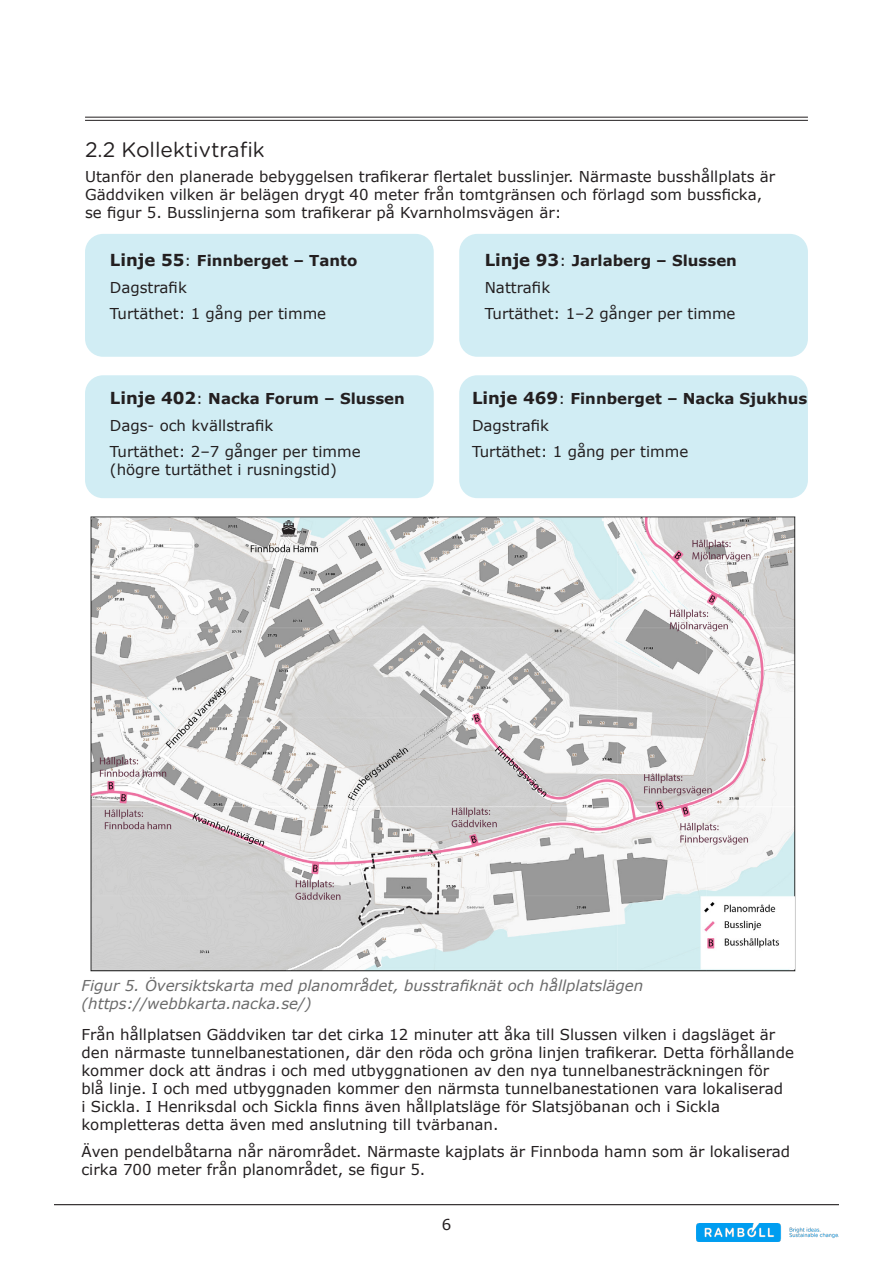
<style>
.page{position:relative;width:893px;height:1263px;background:#fff}
.page>*{position:absolute;margin:0;border:0;box-sizing:border-box;transform-origin:0 0}
.Rubrik_1{font:21px "Gotham Rounded";color:#231f20}
.Brödtext{font:15px/18px "Verdana";color:#231f20}
.Brödtext-2{font:700 15px "Verdana";color:#231f20}
.Figurtext{font:italic 15px/18px "Verdana";color:#6b6b6b}
.s1{font-size:16.5px}
.s2{font-weight:400}
</style>
<div class="page">
<hr style="left:85px;top:117px;width:723px;height:1px;background:#231f20">
<hr style="left:85px;top:120px;width:723px;height:1px;background:#231f20">
<hr style="left:54px;top:1204px;width:785px;height:1px;background:#231f20">
<img style="left:697px;top:1224px;width:142px;height:17px">
<div style="left:85px;top:234px;width:349px;height:123px;background:#d1edf4;border-radius:18px"></div>
<div style="left:459px;top:234px;width:349px;height:123px;background:#d1edf4;border-radius:18px"></div>
<div style="left:85px;top:375px;width:349px;height:123px;background:#d1edf4;border-radius:18px"></div>
<div style="left:459px;top:375px;width:349px;height:123px;background:#d1edf4;border-radius:18px"></div>
<img style="left:90px;top:516px;width:706px;height:456px">
<p class="Rubrik_1" style="left:85px;top:135px;width:181px">2.2 Kollektivtrafik</p>
<p class="Brödtext" style="left:85px;top:167px;width:692px">Utanför den planerade bebyggelsen trafikerar flertalet busslinjer. Närmaste busshållplats är<br>Gäddviken vilken är belägen drygt 40 meter från tomtgränsen och förlagd som bussficka, se figur 5. Busslinjerna som trafikerar på Kvarnholmsvägen är:</p>
<p class="Brödtext-2" style="left:110px;top:250px;width:249px"><span class="s1">Linje 55</span><span class="s2">:</span> Finnberget – Tanto</p>
<p class="Brödtext" style="left:110px;top:278px;width:79px">Dagstrafik</p>
<p class="Brödtext" style="left:110px;top:305px;width:218px">Turtäthet: 1 gång per timme</p>
<p class="Brödtext-2" style="left:485px;top:250px;width:254px"><span class="s1">Linje 93</span><span class="s2">:</span> Jarlaberg – Slussen</p>
<p class="Brödtext" style="left:485px;top:278px;width:67px">Nattrafik</p>
<p class="Brödtext" style="left:485px;top:305px;width:252px">Turtäthet: 1–2 gånger per timme</p>
<p class="Brödtext-2" style="left:110px;top:388px;width:297px"><span class="s1">Linje 402</span><span class="s2">:</span> Nacka Forum – Slussen</p>
<p class="Brödtext" style="left:110px;top:416px;width:165px">Dags- och kvällstrafik</p>
<p class="Brödtext" style="left:110px;top:443px;width:252px">Turtäthet: 2–7 gånger per timme (högre turtäthet i rusningstid)</p>
<p class="Brödtext-2" style="left:472px;top:388px;width:337px"><span class="s1">Linje 469</span><span class="s2">:</span> Finnberget – Nacka Sjukhus</p>
<p class="Brödtext" style="left:472px;top:416px;width:79px">Dagstrafik</p>
<p class="Brödtext" style="left:472px;top:443px;width:218px">Turtäthet: 1 gång per timme</p>
<p class="Figurtext" style="left:81px;top:977px;width:563px">Figur 5. Översiktskarta med planområdet, busstrafiknät och hållplatslägen (https://webbkarta.nacka.se/)</p>
<p class="Brödtext" style="left:81px;top:1026px;width:714px">Från hållplatsen Gäddviken tar det cirka 12 minuter att åka till Slussen vilken i dagsläget är den närmaste tunnelbanestationen, där den röda och gröna linjen trafikerar. Detta förhållande kommer dock att ändras i och med utbyggnationen av den nya tunnelbanesträckningen för blå linje. I och med utbyggnaden kommer den närmsta tunnelbanestationen vara lokaliserad<br>i Sickla. I Henriksdal och Sickla finns även hållplatsläge för Slatsjöbanan och i Sickla kompletteras detta även med anslutning till tvärbanan.</p>
<p class="Brödtext" style="left:81px;top:1142px;width:710px">Även pendelbåtarna når närområdet. Närmaste kajplats är Finnboda hamn som är lokaliserad cirka 700 meter från planområdet, se figur 5.</p>
<p class="Brödtext" style="left:442px;top:1215px;width:11px">6</p>
</div>
